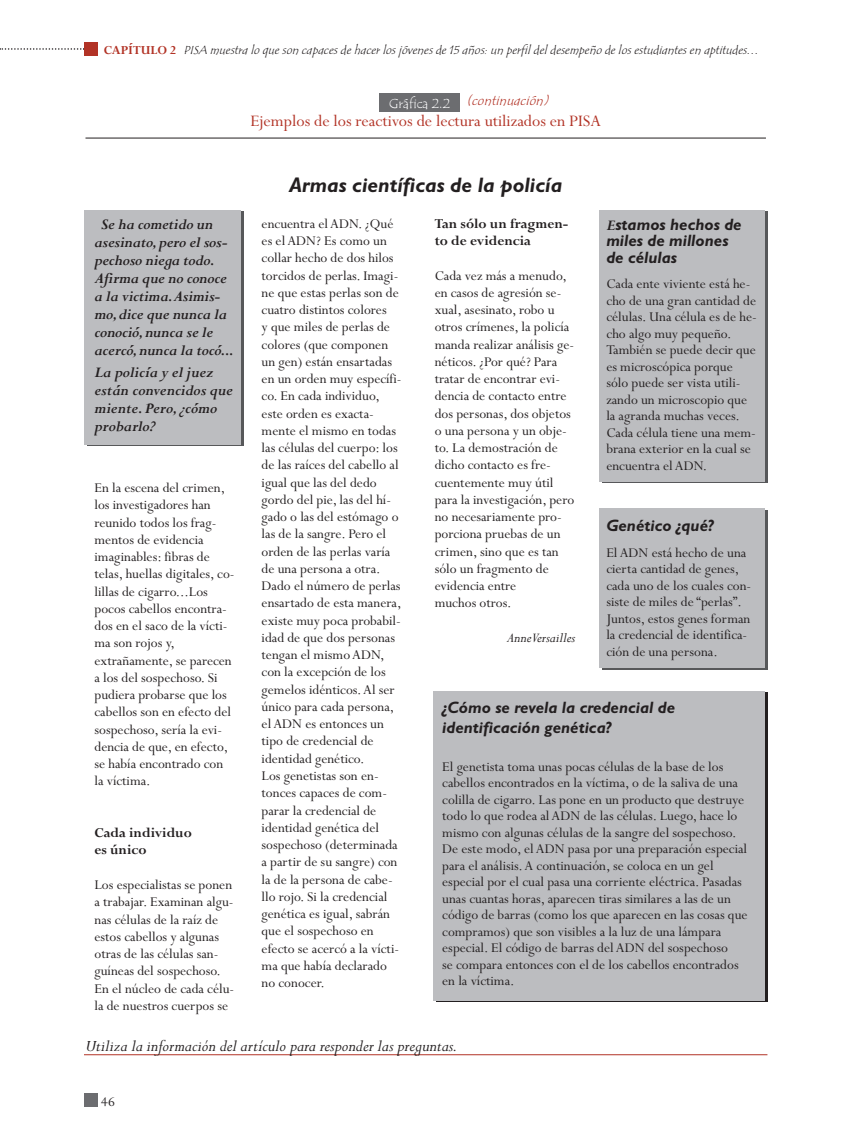
<style>
.page{position:relative;width:849px;height:1148px;background:#fff}
.page>*{position:absolute;margin:0;border:0;box-sizing:border-box;transform-origin:0 0}
.t1{font:italic 700 21px "Gill Sans";color:#231f20}
.t2{font:italic 18px "Perpetua";color:#231f20}
.t3{font:18px "Perpetua";color:#b23326}
.t4{font:italic 700 16.5px/18px "Perpetua";letter-spacing:-.01em;color:#231f20}
.t5{font:italic 700 16.5px/16.5px "Gill Sans";color:#231f20}
.t6{font:15px/17.2px "Perpetua";color:#231f20}
.t7{font:700 15px/17.2px "Perpetua";color:#231f20}
.t8{font:italic 15px "Perpetua";color:#231f20}
.t9{font:italic 13.5px "Tempus Sans ITC";color:#b23326}
.t10{font:13.5px "Tempus Sans ITC";color:#fff}
.t11{font:italic 12px "Tempus Sans ITC";color:#231f20}
.s1{font-family:"Perpetua";font-weight:700;font-style:normal;font-size:13.5px;color:#b23326}
.s2{font-family:"Perpetua"}
</style>
<div class="page">
<div style="left:433px;top:691px;width:331px;height:309px;background:#bcbdc0"></div>
<div style="left:602px;top:510px;width:165px;height:159px;background:linear-gradient(to bottom,#bcbdc0,#bcbdc0)"></div>
<div style="left:602px;top:212px;width:165px;height:271px;background:linear-gradient(to bottom,#bcbdc0,#bcbdc0)"></div>
<svg style="left:87px;top:212px;width:157px;height:234px"></svg>
<div style="left:84px;top:210px;width:157px;height:234px;background:#bcbdc0"></div>
<div style="left:599px;top:508px;width:165px;height:160px;background:#bcbdc0"></div>
<div style="left:599px;top:210px;width:165px;height:271px;background:#bcbdc0"></div>
<hr style="left:86px;top:138px;width:680px;height:1px;background:#231f20">
<div style="left:379px;top:94px;width:81px;height:18px;background:#6c6d70"></div>
<hr style="left:84px;top:1054px;width:683px;height:1px;background:#b23326">
<svg style="left:0;top:48px;width:84px;height:2px"></svg>
<div style="left:84px;top:42px;width:14px;height:14px;background:#b23326"></div>
<div style="left:84px;top:1093px;width:14px;height:13px;background:#6c6d70"></div>
<p class="t11" style="left:104px;top:45px;width:657px"><span class="s1">CAPÍTULO 2</span> PISA muestra lo que son capaces de hacer los jóvenes de 15 años: un perfil del desempeño de los estudiantes en aptitudes…</p>
<p class="t10" style="left:390px;top:96px;width:60px">Gráfica 2.1</p>
<p class="t9" style="left:466px;top:94px;width:85px">(continuación)</p>
<p class="t3" style="left:250px;top:115px;width:352px">Ejemplos de los reactivos de lectura utilizados en PISA</p>
<p class="t10" style="left:443px;top:97px;width:9px">2</p>
<p class="t4" style="left:95px;top:217px;width:141px;text-indent:7px">Se ha cometido un asesinato,pero el sos&shy;pechoso niega todo.<br>Afirma que no conoce a la victima.Asimis&shy;mo,dice que nunca la conoció,nunca se le acercó,nunca la tocó...</p>
<p class="t4" style="left:95px;top:365px;width:140px">La policía y el juez están convencidos que miente. Pero, ¿cómo probarlo?</p>
<p class="t6" style="left:94px;top:481px;width:142px">En la escena del crimen, los investigadores han reunido todos los frag&shy;mentos de evidencia imaginables: fibras de telas, huellas digitales, co&shy;lillas de cigarro...Los pocos cabellos encontra&shy;dos en el saco de la vícti&shy;ma son rojos y, extrañamente, se parecen a los del sospechoso. Si pudiera probarse que los cabellos son en efecto del sospechoso, sería la evi&shy;dencia de que, en efecto, se había encontrado con la víctima.</p>
<p class="t7" style="left:94px;top:826px;width:99px">Cada individuo es único</p>
<p class="t6" style="left:94px;top:877px;width:141px">Los especialistas se ponen a trabajar. Examinan algu&shy;nas células de la raíz de estos cabellos y algunas otras de las células san&shy;guíneas del sospechoso.<br>En el núcleo de cada célu&shy;la de nuestros cuerpos se</p>
<h1 class="t1" style="left:289px;top:178px;width:275px">Armas científicas de la policía</h1>
<p class="t5" style="left:606px;top:218px;width:137px"><span class="s2">E</span>stamos hechos de miles de millones de células</p>
<p class="t6" style="left:606px;top:277px;width:152px;line-height:16.5px">Cada ente viviente está he&shy;cho de una gran cantidad de células. Una célula es de he&shy;cho algo muy pequeño.<br>También se puede decir que es microscópica porque sólo puede ser vista utili&shy;zando un microscopio que la agranda muchas veces.<br>Cada célula tiene una mem&shy;brana exterior en la cual se encuentra el ADN.</p>
<p class="t6" style="left:262px;top:217px;width:142px">encuentra el ADN. ¿Qué es el ADN? Es como un collar hecho de dos hilos torcidos de perlas. Imagi&shy;ne que estas perlas son de cuatro distintos colores<br>y que miles de perlas de colores (que componen un gen) están ensartadas en un orden muy específi&shy;co. En cada individuo, este orden es exacta&shy;mente el mismo en todas las células del cuerpo: los de las raíces del cabello al igual que las del dedo gordo del pie, las del hí&shy;gado o las del estómago o las de la sangre. Pero el orden de las perlas varía de una persona a otra.<br>Dado el número de perlas ensartado de esta manera, existe muy poca probabil&shy;idad de que dos personas tengan el mismo ADN, con la excepción de los gemelos idénticos.Al ser único para cada persona, el ADN es entonces un tipo de credencial de identidad genético.<br>Los genetistas son en&shy;tonces capaces de com&shy;parar la credencial de identidad genética del sospechoso (determinada a partir de su sangre) con la de la persona de cabe&shy;llo rojo. Si la credencial genética es igual, sabrán que el sospechoso en efecto se acercó a la vícti&shy;ma que había declarado no conocer.</p>
<p class="t7" style="left:435px;top:217px;width:135px">Tan sólo un fragmen&shy;to de evidencia</p>
<p class="t6" style="left:435px;top:268px;width:141px">Cada vez más a menudo, en casos de agresión se&shy;xual, asesinato, robo u otros crímenes, la policía manda realizar análisis ge&shy;néticos. ¿Por qué? Para tratar de encontrar evi&shy;dencia de contacto entre dos personas, dos objetos o una persona y un obje&shy;to. La demostración de dicho contacto es fre&shy;cuentemente muy útil para la investigación, pero no necesariamente pro&shy;porciona pruebas de un crimen, sino que es tan sólo un fragmento de evidencia entre<br>muchos otros.</p>
<p class="t8" style="left:507px;top:632px;width:70px">Anne Versailles</p>
<p class="t5" style="left:606px;top:519px;width:109px">Genético ¿qué?</p>
<p class="t6" style="left:606px;top:546px;width:147px;line-height:16.5px">El ADN está hecho de una cierta cantidad de genes, cada uno de los cuales con&shy;siste de miles de “perlas”.<br>Juntos, estos genes forman la credencial de identifica&shy;ción de una persona.</p>
<p class="t5" style="left:442px;top:699px;width:235px;line-height:19.8px">¿Cómo se revela la credencial de identificación genética?</p>
<p class="t6" style="left:442px;top:760px;width:307px;line-height:16.5px">El genetista toma unas pocas células de la base de los cabellos encontrados en la víctima, o de la saliva de una colilla de cigarro. Las pone en un producto que destruye todo lo que rodea al ADN de las células. Luego, hace lo mismo con algunas células de la sangre del sospechoso.<br>De este modo, el ADN pasa por una preparación especial para el análisis.A continuación, se coloca en un gel especial por el cual pasa una corriente eléctrica. Pasadas unas cuantas horas, aparecen tiras similares a las de un código de barras (como los que aparecen en las cosas que compramos) que son visibles a la luz de una lámpara especial. El código de barras del ADN del sospechoso<br>se compara entonces con el de los cabellos encontrados en la víctima.</p>
<p class="t2" style="left:86px;top:1039px;width:374px">Utiliza la información del artículo para responder las preguntas.</p>
<p class="t6" style="left:101px;top:1095px;width:15px">46</p>
</div>
